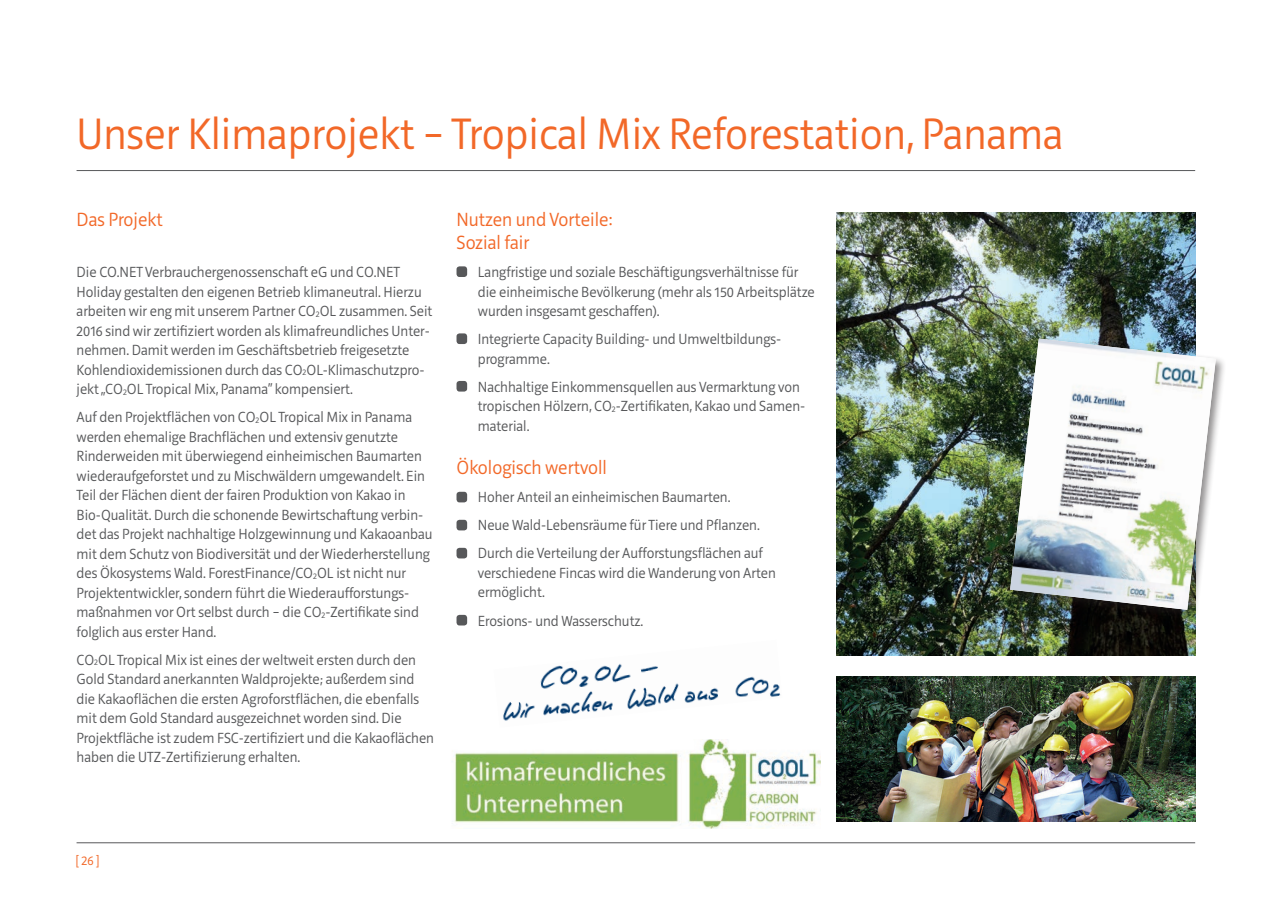
<style>
.page{position:relative;width:1276px;height:919px;background:#fff}
.page>*{position:absolute;margin:0;border:0;box-sizing:border-box;transform-origin:0 0}
.t1{font:300 45px "Riga";color:#f26828}
.t2{font:300 19.5px/22.5px "Riga";color:#f26828}
.t3{font:300 15px/19.5px "Riga";color:#57585a}
.t4{font:300 13.5px "Riga";color:#f26828}
.s1{font-size:8.7px}
</style>
<div class="page">
<hr style="left:77px;top:842px;width:1118px;height:1px;background:#57585a">
<hr style="left:77px;top:170px;width:1118px;height:1px;background:#57585a">
<div style="left:456px;top:266px;width:11px;height:11px;background:#57585a;border-radius:3px"></div>
<div style="left:456px;top:333px;width:11px;height:11px;background:#57585a;border-radius:3px"></div>
<div style="left:456px;top:381px;width:11px;height:10px;background:#57585a;border-radius:3px"></div>
<div style="left:456px;top:491px;width:11px;height:11px;background:#57585a;border-radius:3px"></div>
<div style="left:456px;top:519px;width:11px;height:11px;background:#57585a;border-radius:3px"></div>
<div style="left:456px;top:547px;width:11px;height:11px;background:#57585a;border-radius:3px"></div>
<div style="left:456px;top:614px;width:11px;height:11px;background:#57585a;border-radius:3px"></div>
<img style="left:836px;top:213px;width:359px;height:442px">
<img style="left:836px;top:676px;width:359px;height:145px">
<div style="left:1008px;top:336px;width:219px;height:285px;background:#231f20;opacity:.5"></div>
<img style="left:1010px;top:338px;width:205px;height:271px">
<img style="left:454px;top:739px;width:367px;height:89px">
<img style="left:503px;top:663px;width:278px;height:58px">
<h1 class="t1" style="left:77px;top:110px;width:988px">Unser Klimaprojekt – Tropical Mix Reforestation, Panama</h1>
<h2 class="t2" style="left:77px;top:209px;width:88px">Das Projekt</h2>
<p class="t3" style="left:77px;top:263px;width:357px">Die CO.NET Verbrauchergenossenschaft eG und CO.NET Holiday gestalten den eigenen Betrieb klimaneutral. Hierzu arbeiten wir eng mit unserem Partner CO<span class="s1">2</span>OL zusammen. Seit 2016 sind wir zertifiziert worden als klimafreundliches Unter&shy;nehmen. Damit werden im Geschäftsbetrieb freigesetzte Kohlendioxidemissionen durch das CO<span class="s1">2</span>OL-Klimaschutzpro&shy;jekt „CO<span class="s1">2</span>OL Tropical Mix, Panama“ kompensiert.</p>
<p class="t3" style="left:77px;top:408px;width:357px">Auf den Projektflächen von CO<span class="s1">2</span>OL Tropical Mix in Panama werden ehemalige Brachflächen und extensiv genutzte Rinderweiden mit überwiegend einheimischen Baumarten wiederaufgeforstet und zu Mischwäldern umgewandelt. Ein Teil der Flächen dient der fairen Produktion von Kakao in Bio-Qualität. Durch die schonende Bewirtschaftung verbin&shy;det das Projekt nachhaltige Holzgewinnung und Kakaoanbau mit dem Schutz von Biodiversität und der Wiederherstellung des Ökosystems Wald. ForestFinance/CO<span class="s1">2</span>OL ist nicht nur Projektentwickler, sondern führt die Wiederaufforstungs&shy;maßnahmen vor Ort selbst durch – die CO<span class="s1">2</span>-Zertifikate sind folglich aus erster Hand.</p>
<p class="t3" style="left:77px;top:650px;width:359px">CO<span class="s1">2</span>OL Tropical Mix ist eines der weltweit ersten durch den Gold Standard anerkannten Waldprojekte; außerdem sind die Kakaoflächen die ersten Agroforstflächen, die ebenfalls mit dem Gold Standard ausgezeichnet worden sind. Die Projektfläche ist zudem FSC-zertifiziert und die Kakaoflächen haben die UTZ-Zertifizierung erhalten.</p>
<h2 class="t2" style="left:456px;top:209px;width:158px">Nutzen und Vorteile:<br>Sozial fair</h2>
<p class="t3" style="left:478px;top:263px;width:338px">Langfristige und soziale Beschäftigungsverhältnisse für die einheimische Bevölkerung (mehr als 150 Arbeitsplätze wurden insgesamt geschaffen).</p>
<p class="t3" style="left:478px;top:330px;width:303px">Integrierte Capacity Building- und Umweltbildungs&shy;programme.</p>
<p class="t3" style="left:478px;top:377px;width:329px">Nachhaltige Einkommensquellen aus Vermarktung von tropischen Hölzern, CO<span class="s1">2</span>-Zertifikaten, Kakao und Samen&shy;material.</p>
<h2 class="t2" style="left:456px;top:457px;width:152px">Ökologisch wertvoll</h2>
<p class="t3" style="left:478px;top:484px;width:287px;line-height:28px">Hoher Anteil an einheimischen Baumarten.<br>Neue Wald-Lebensräume für Tiere und Pflanzen.<br>Durch die Verteilung der Aufforstungsflächen auf</p>
<p class="t3" style="left:478px;top:563px;width:300px">verschiedene Fincas wird die Wanderung von Arten ermöglicht.</p>
<p class="t3" style="left:478px;top:611px;width:167px">Erosions- und Wasserschutz.</p>
<p class="t4" style="left:75px;top:853px;width:26px">[ 26 ]</p>
</div>
